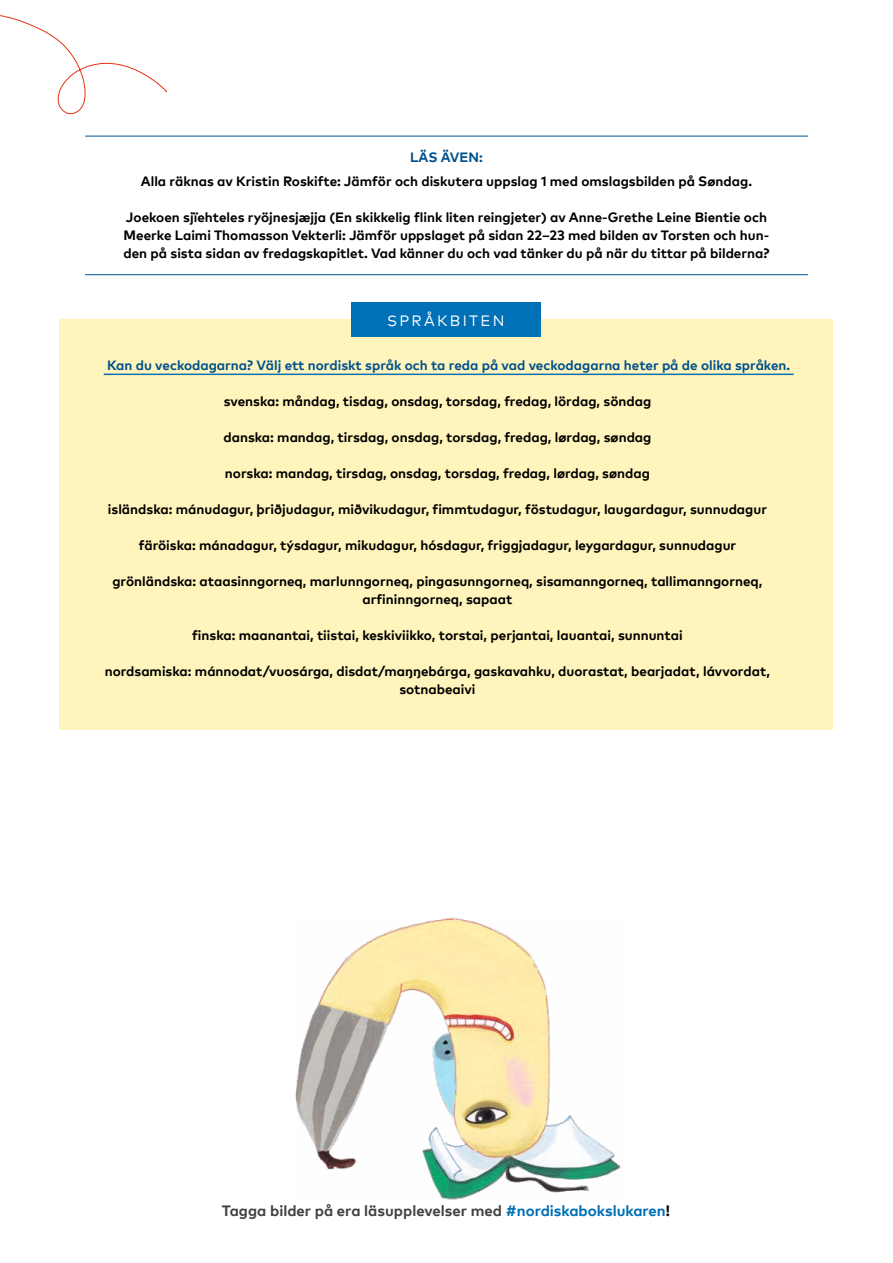
<style>
.page{position:relative;width:893px;height:1263px;background:#fff}
.page>*{position:absolute;margin:0;border:0;box-sizing:border-box;transform-origin:0 0}
.Footer_tagline{font:700 15px "Mark Pro";color:#424241}
.t1{font:15px "Mark Pro";letter-spacing:.15em;color:#fff}
.P_9_bold_tagline{font:700 13.5px/18px "Mark Pro";color:#000;text-align:center}
.P_9_bold_tagline-2{font:700 13.5px "Mark Pro";color:#00518d}
.s1{color:#0070b7}
.s2{color:#000}
</style>
<div class="page">
<div style="left:59px;top:320px;width:774px;height:410px;background:#fff5bc"></div>
<div style="left:351px;top:303px;width:190px;height:34px;background:#0070b7"></div>
<hr style="left:85px;top:136px;width:723px;height:1px;background:#00518d">
<hr style="left:85px;top:274px;width:723px;height:1px;background:#00518d">
<hr style="left:104px;top:374px;width:690px;height:1px;background:#0070b7">
<svg style="left:0;top:15px;width:167px;height:100px"></svg>
<img style="left:295px;top:917px;width:326px;height:282px">
<p class="P_9_bold_tagline-2" style="left:410px;top:147px;width:74px">LÄS ÄVEN:</p>
<p class="P_9_bold_tagline" style="left:141px;top:171px;width:613px">Alla räknas av Kristin Roskifte: Jämför och diskutera uppslag 1 med omslagsbilden på Søndag.</p>
<p class="P_9_bold_tagline" style="left:123px;top:207px;width:647px;text-align:left">Joekoen sjïehteles ryöjnesjæjja (En skikkelig flink liten reingjeter) av Anne-Grethe Leine Bientie och<br>Meerke Laimi Thomasson Vekterli: Jämför uppslaget på sidan 22–23 med bilden av Torsten och hun&shy;den på sista sidan av fredagskapitlet. Vad känner du och vad tänker du på när du tittar på bilderna?</p>
<p class="t1" style="left:387px;top:309px;width:119px">SPRÅKBITEN</p>
<p class="P_9_bold_tagline-2" style="left:107px;top:355px;width:685px">Kan du veckodagarna? Välj ett nordiskt språk och ta reda på vad veckodagarna heter på de olika språken.</p>
<p class="P_9_bold_tagline" style="left:224px;top:391px;width:429px">svenska: måndag, tisdag, onsdag, torsdag, fredag, lördag, söndag</p>
<p class="P_9_bold_tagline" style="left:223px;top:427px;width:430px">danska: mandag, tirsdag, onsdag, torsdag, fredag, lørdag, søndag</p>
<p class="P_9_bold_tagline" style="left:225px;top:463px;width:427px">norska: mandag, tirsdag, onsdag, torsdag, fredag, lørdag, søndag</p>
<p class="P_9_bold_tagline" style="left:108px;top:499px;width:661px">isländska: mánudagur, þriðjudagur, miðvikudagur, fimmtudagur, föstudagur, laugardagur, sunnudagur</p>
<p class="P_9_bold_tagline" style="left:139px;top:535px;width:599px">färöiska: mánadagur, týsdagur, mikudagur, hósdagur, friggjadagur, leygardagur, sunnudagur</p>
<p class="P_9_bold_tagline" style="left:112px;top:571px;width:651px">grönländska: ataasinngorneq, marlunngorneq, pingasunngorneq, sisamanngorneq, tallimanngorneq, arfininngorneq, sapaat</p>
<p class="P_9_bold_tagline" style="left:192px;top:625px;width:492px">finska: maanantai, tiistai, keskiviikko, torstai, perjantai, lauantai, sunnuntai</p>
<p class="P_9_bold_tagline" style="left:105px;top:661px;width:667px">nordsamiska: mánnodat/vuosárga, disdat/maŋŋebárga, gaskavahku, duorastat, bearjadat, lávvordat, sotnabeaivi</p>
<p class="Footer_tagline" style="left:222px;top:1199px;width:450px">Tagga bilder på era läsupplevelser med <span class="s1">#nordiskabokslukaren</span><span class="s2">!</span></p>
</div>
